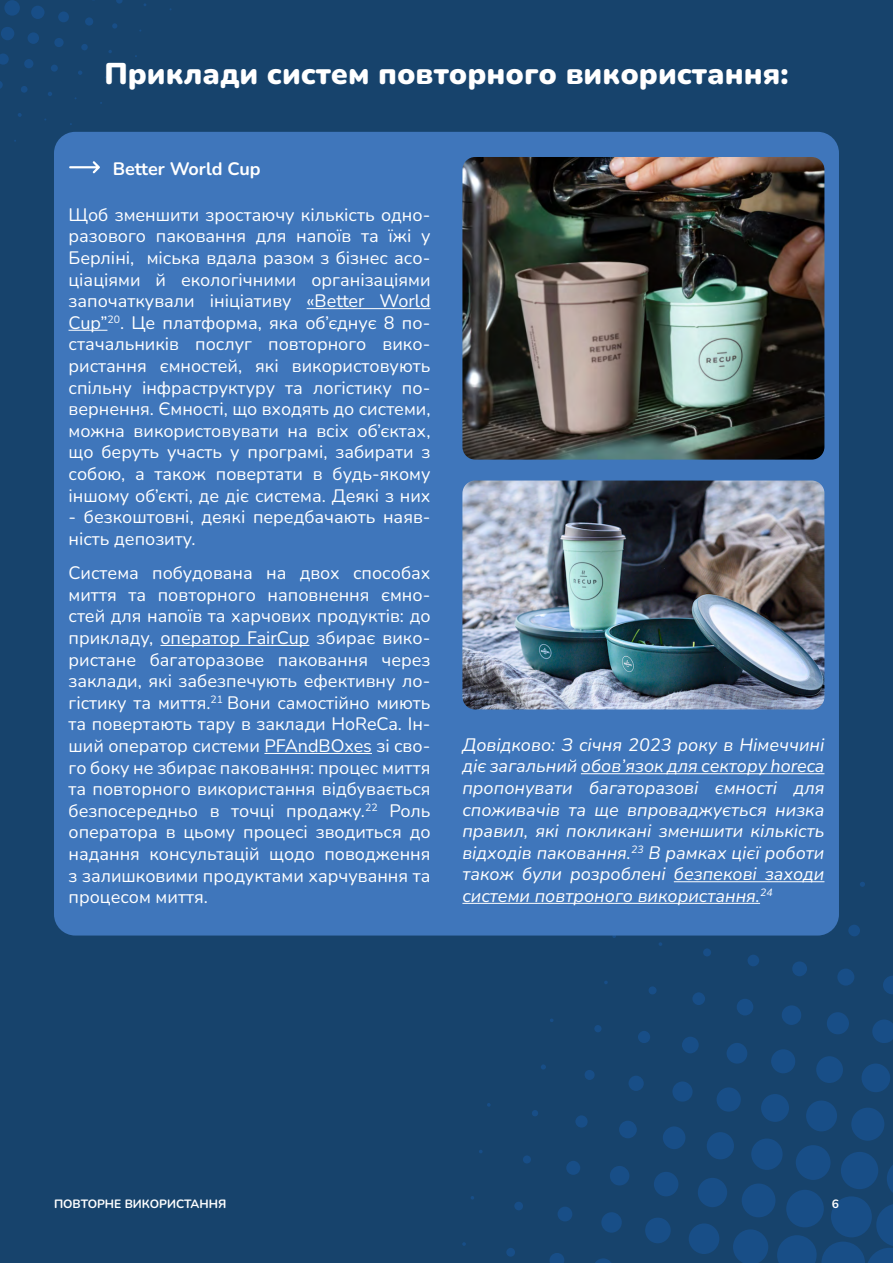
<style>
.page{position:relative;width:893px;height:1263px;background:#17436c}
.page>*{position:absolute;margin:0;border:0;box-sizing:border-box;transform-origin:0 0}
.t1{font:900 30px "Nunito";color:#fff}
.t2{font:18px/21.6px "Nunito";color:#fff;text-align:justify}
.t3{font:italic 18px/21.6px "Nunito";color:#fff;text-align:justify}
.t4{font:700 18px "Nunito";color:#fff}
.t5{font:700 12px "Nunito";color:#fff}
</style>
<div class="page">
<svg style="left:777px;top:1159px;width:116px;height:104px"></svg>
<div style="left:786px;top:1190px;width:38px;height:37px;background:#184e87;border-radius:50%"></div>
<div style="left:841px;top:1152px;width:37px;height:37px;background:#184e87;border-radius:50%"></div>
<svg style="left:733px;top:1229px;width:35px;height:34px"></svg>
<div style="left:796px;top:1145px;width:35px;height:35px;background:#184e87;border-radius:50%"></div>
<div style="left:741px;top:1183px;width:35px;height:34px;background:#184e87;border-radius:50%"></div>
<div style="left:851px;top:1108px;width:33px;height:33px;background:#184e87;border-radius:50%"></div>
<div style="left:751px;top:1138px;width:32px;height:32px;background:#184e87;border-radius:50%"></div>
<div style="left:806px;top:1100px;width:31px;height:31px;background:#184e87;border-radius:50%"></div>
<div style="left:689px;top:1223px;width:30px;height:31px;background:#184e87;border-radius:50%"></div>
<div style="left:698px;top:1178px;width:29px;height:29px;background:#184e87;border-radius:50%"></div>
<div style="left:861px;top:1063px;width:29px;height:29px;background:#184e87;border-radius:50%"></div>
<div style="left:761px;top:1094px;width:28px;height:28px;background:#184e87;border-radius:50%"></div>
<div style="left:707px;top:1132px;width:27px;height:27px;background:#184e87;border-radius:50%"></div>
<div style="left:816px;top:1056px;width:27px;height:27px;background:#184e87;border-radius:50%"></div>
<div style="left:645px;top:1217px;width:26px;height:26px;background:#184e87;border-radius:50%"></div>
<div style="left:654px;top:1172px;width:24px;height:24px;background:#184e87;border-radius:50%"></div>
<div style="left:716px;top:1087px;width:25px;height:25px;background:#184e87;border-radius:50%"></div>
<div style="left:771px;top:1049px;width:24px;height:24px;background:#184e87;border-radius:50%"></div>
<svg style="left:872px;top:1019px;width:21px;height:24px"></svg>
<div style="left:663px;top:1126px;width:22px;height:23px;background:#184e87;border-radius:50%"></div>
<div style="left:827px;top:1012px;width:22px;height:22px;background:#184e87;border-radius:50%"></div>
<div style="left:727px;top:1043px;width:20px;height:20px;background:#184e87;border-radius:50%"></div>
<svg style="left:595px;top:1258px;width:16px;height:5px"></svg>
<div style="left:601px;top:1212px;width:21px;height:21px;background:#184e87;border-radius:50%"></div>
<div style="left:672px;top:1081px;width:21px;height:21px;background:#184e87;border-radius:50%"></div>
<div style="left:782px;top:1005px;width:19px;height:20px;background:#184e87;border-radius:50%"></div>
<div style="left:610px;top:1166px;width:19px;height:19px;background:#184e87;border-radius:50%"></div>
<svg style="left:883px;top:976px;width:10px;height:18px"></svg>
<div style="left:619px;top:1121px;width:18px;height:17px;background:#184e87;border-radius:50%"></div>
<div style="left:837px;top:968px;width:17px;height:18px;background:#184e87;border-radius:50%"></div>
<div style="left:737px;top:999px;width:16px;height:16px;background:#184e87;border-radius:50%"></div>
<div style="left:682px;top:1037px;width:17px;height:16px;background:#184e87;border-radius:50%"></div>
<svg style="left:628px;top:1075px;width:16px;height:16px"></svg>
<svg style="left:549px;top:1253px;width:15px;height:10px"></svg>
<div style="left:792px;top:961px;width:15px;height:15px;background:#184e87;border-radius:50%"></div>
<div style="left:557px;top:1206px;width:15px;height:15px;background:#184e87;border-radius:50%"></div>
<div style="left:566px;top:1161px;width:14px;height:14px;background:#184e87;border-radius:50%"></div>
<div style="left:692px;top:992px;width:13px;height:13px;background:#184e87;border-radius:50%"></div>
<div style="left:575px;top:1115px;width:13px;height:12px;background:#184e87;border-radius:50%"></div>
<div style="left:638px;top:1031px;width:12px;height:12px;background:#184e87;border-radius:50%"></div>
<div style="left:747px;top:955px;width:12px;height:11px;background:#184e87;border-radius:50%"></div>
<div style="left:848px;top:925px;width:12px;height:11px;background:#184e87;border-radius:50%"></div>
<div style="left:584px;top:1070px;width:11px;height:10px;background:#184e87;border-radius:50%"></div>
<div style="left:506px;top:1248px;width:9px;height:9px;background:#184e87;border-radius:50%"></div>
<div style="left:514px;top:1202px;width:9px;height:8px;background:#184e87;border-radius:50%"></div>
<div style="left:523px;top:1155px;width:8px;height:8px;background:#184e87;border-radius:50%"></div>
<div style="left:649px;top:986px;width:8px;height:8px;background:#184e87;border-radius:50%"></div>
<div style="left:703px;top:948px;width:8px;height:8px;background:#184e87;border-radius:50%"></div>
<div style="left:594px;top:1025px;width:8px;height:7px;background:#184e87;border-radius:50%"></div>
<svg style="left:532px;top:1110px;width:6px;height:6px"></svg>
<svg style="left:541px;top:1064px;width:5px;height:5px"></svg>
<svg style="left:860px;top:882px;width:5px;height:5px"></svg>
<svg style="left:462px;top:1242px;width:4px;height:4px"></svg>
<svg style="left:487px;top:1103px;width:4px;height:4px"></svg>
<svg style="left:4px;top:0;width:16px;height:16px"></svg>
<div style="left:1px;top:27px;width:13px;height:13px;background:#184e87;border-radius:50%"></div>
<div style="left:31px;top:6px;width:14px;height:13px;background:#184e87;border-radius:50%"></div>
<div style="left:28px;top:32px;width:11px;height:12px;background:#184e87;border-radius:50%"></div>
<svg style="left:0;top:53px;width:9px;height:12px"></svg>
<div style="left:58px;top:11px;width:11px;height:11px;background:#184e87;border-radius:50%"></div>
<svg style="left:54px;top:38px;width:10px;height:9px"></svg>
<div style="left:24px;top:59px;width:9px;height:9px;background:#184e87;border-radius:50%"></div>
<svg style="left:0;top:81px;width:3px;height:8px"></svg>
<div style="left:85px;top:17px;width:8px;height:9px;background:#184e87;border-radius:50%"></div>
<div style="left:51px;top:65px;width:7px;height:7px;background:#184e87;border-radius:50%"></div>
<div style="left:21px;top:86px;width:7px;height:7px;background:#184e87;border-radius:50%"></div>
<div style="left:81px;top:44px;width:7px;height:6px;background:#184e87;border-radius:50%"></div>
<svg style="left:116px;top:0;width:7px;height:4px"></svg>
<svg style="left:112px;top:23px;width:5px;height:6px"></svg>
<svg style="left:48px;top:92px;width:4px;height:4px"></svg>
<svg style="left:78px;top:70px;width:4px;height:5px"></svg>
<svg style="left:18px;top:113px;width:4px;height:4px"></svg>
<div style="left:54px;top:132px;width:785px;height:803px;background:#3f76bb;border-radius:21px"></div>
<hr style="left:307px;top:308px;width:124px;height:1px;background:#fff">
<hr style="left:69px;top:330px;width:38px;height:1px;background:#fff">
<hr style="left:160px;top:645px;width:149px;height:1px;background:#fff">
<hr style="left:264px;top:753px;width:108px;height:1px;background:#fff">
<hr style="left:581px;top:773px;width:243px;height:1px;background:#fff">
<hr style="left:674px;top:881px;width:150px;height:1px;background:#fff">
<hr style="left:462px;top:903px;width:298px;height:1px;background:#fff">
<svg style="left:69px;top:161px;width:31px;height:12px"></svg>
<img style="left:462px;top:157px;width:362px;height:303px">
<img style="left:462px;top:480px;width:362px;height:229px">
<h1 class="t1" style="left:104px;top:52px;width:686px">Приклади систем повторного використання:</h1>
<p class="t4" style="left:113px;top:156px;width:149px">Better World Cup</p>
<p class="t2" style="left:69px;top:203px;width:364px">Щоб зменшити зростаючу кількість одно&shy;разового паковання для напоїв та їжі у Берліні, міська вдала разом з бізнес асо&shy;ціаціями й екологічними організаціями започаткували ініціативу «Better World Cup”<sup>20</sup>. Це платформа, яка об’єднує 8 по&shy;стачальників послуг повторного вико&shy;ристання ємностей, які використовують спільну інфраструктуру та логістику по&shy;вернення. Ємності, що входять до системи, можна використовувати на всіх об’єктах, що беруть участь у програмі, забирати з собою, а також повертати в будь-якому іншому об’єкті, де діє система. Деякі з них</p>
<p class="t2" style="left:69px;top:505px;width:363px">- безкоштовні, деякі передбачають наяв&shy;ність депозиту.</p>
<p class="t2" style="left:69px;top:561px;width:364px">Система побудована на двох способах миття та повторного наповнення ємно&shy;стей для напоїв та харчових продуктів: до прикладу, оператор FairCup збирає вико&shy;ристане багаторазове паковання через заклади, які забезпечують ефективну ло&shy;гістику та миття.<sup>21</sup> Вони самостійно миють та повертають тару в заклади HoReCa. Ін&shy;ший оператор системи PFAndBOxes зі сво&shy;го боку не збирає паковання: процес миття та повторного використання відбувається безпосередньо в точці продажу.<sup>22</sup> Роль оператора в цьому процесі зводиться до надання консультацій щодо поводження з залишковими продуктами харчування та процесом миття.</p>
<p class="t3" style="left:462px;top:733px;width:363px">Довідково: З січня 2023 року в Німеччині діє загальний обов’язок для сектору horeca пропонувати багаторазові ємності для споживачів та ще впроваджується низка правил, які покликані зменшити кількість відходів паковання.<sup>23</sup> В рамках цієї роботи також були розроблені безпекові заходи системи повтроного використання.<sup>24</sup></p>
<p class="t5" style="left:54px;top:1195px;width:174px">ПОВТОРНЕ ВИКОРИСТАННЯ</p>
<p class="t5" style="left:832px;top:1195px;width:9px">6</p>
</div>
